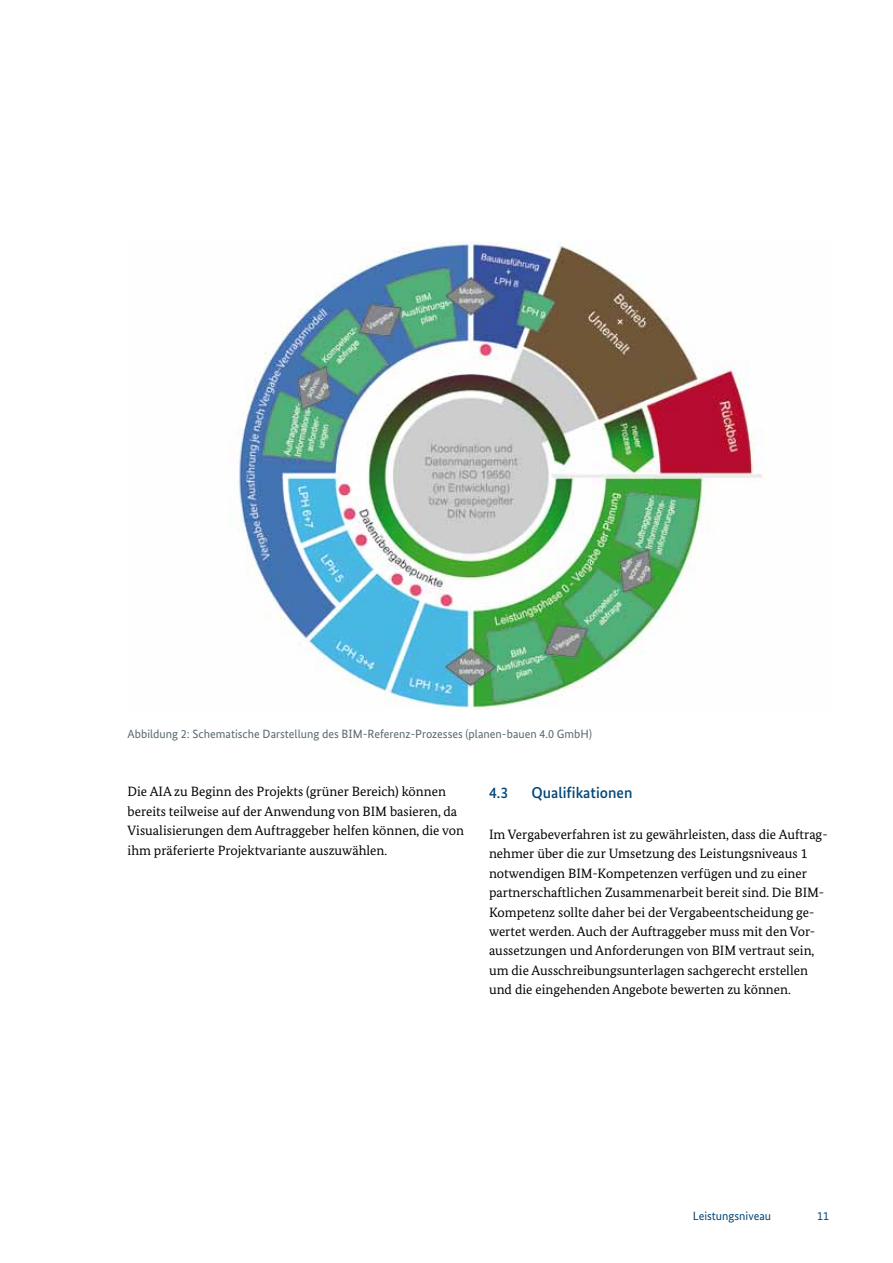
<style>
.page{position:relative;width:893px;height:1263px;background:#fff}
.page>*{position:absolute;margin:0;border:0;box-sizing:border-box;transform-origin:0 0}
.t1{font:500 15.75px "Bundes Sans";color:#004578}
.t2{font:13.5px/19.5px "Bundes Serif";color:#000}
.t3{font:12px "Bundes Sans";color:#57676f}
.t4{font:12px "Bundes Sans";color:#004578}
</style>
<div class="page">
<img style="left:229px;top:241px;width:534px;height:468px">
<p class="t3" style="left:128px;top:726px;width:466px">Abbildung 2: Schematische Darstellung des BIM-Referenz-Prozesses (planen-bauen 4.0 GmbH)</p>
<p class="t2" style="left:128px;top:782px;width:338px">Die AIA zu Beginn des Projekts (grüner Bereich) können bereits teilweise auf der Anwendung von BIM basieren, da Visualisierungen dem Auftraggeber helfen können, die von ihm präferierte Projektvariante auszuwählen.</p>
<p class="t1" style="left:489px;top:783px;width:21px">4.3</p>
<p class="t1" style="left:532px;top:783px;width:102px">Qualifikationen</p>
<p class="t2" style="left:489px;top:824px;width:340px">Im Vergabeverfahren ist zu gewährleisten, dass die Auftrag&shy;nehmer über die zur Umsetzung des Leistungsniveaus 1 notwendigen BIM-Kompetenzen verfügen und zu einer partnerschaftlichen Zusammenarbeit bereit sind. Die BIM-Kompetenz sollte daher bei der Vergabeentscheidung ge&shy;wertet werden. Auch der Auftraggeber muss mit den Vor&shy;aussetzungen und Anforderungen von BIM vertraut sein, um die Ausschreibungsunterlagen sachgerecht erstellen und die eingehenden Angebote bewerten zu können.</p>
<p class="t4" style="left:693px;top:1209px;width:80px">Leistungsniveau</p>
<p class="t4" style="left:817px;top:1209px;width:13px">11</p>
</div>
